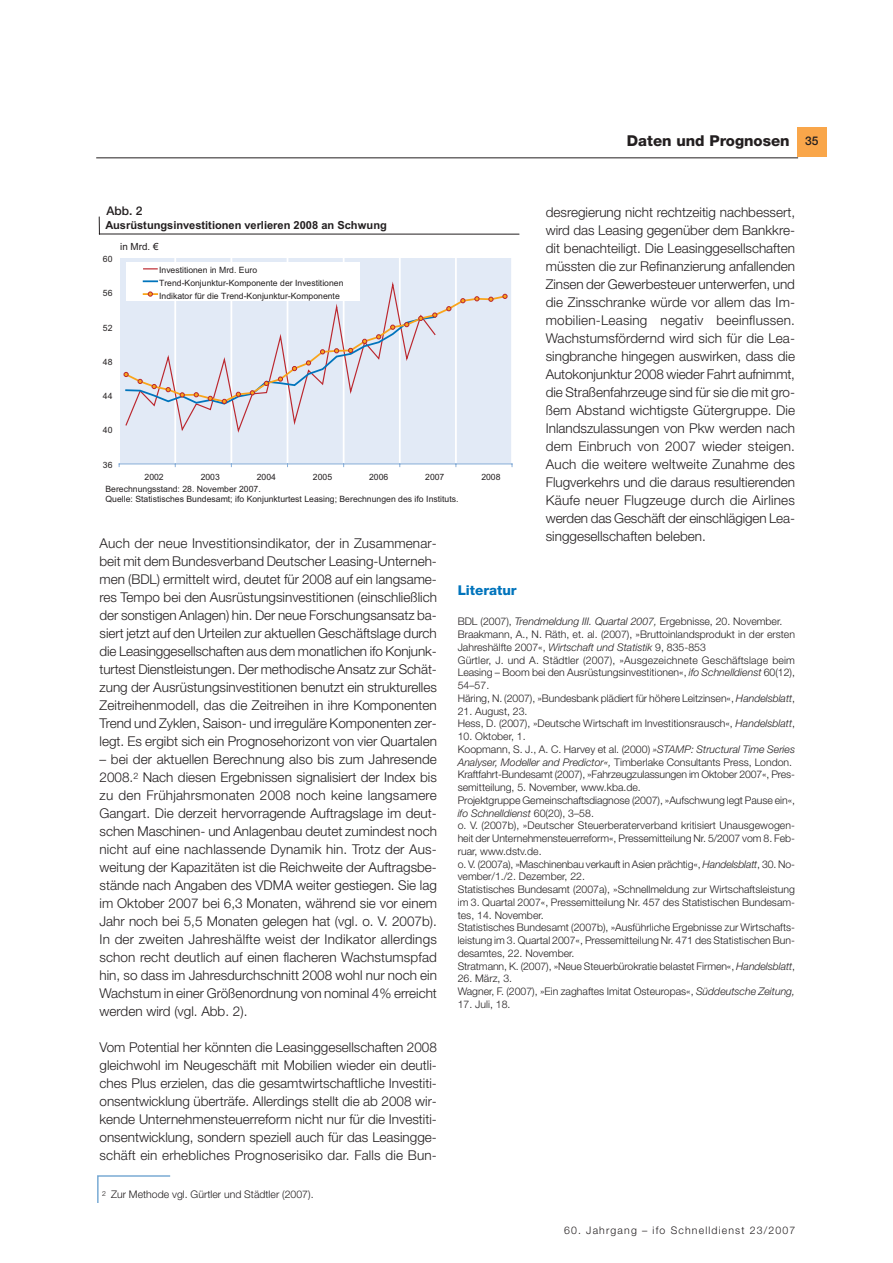
<style>
.page{position:relative;width:893px;height:1263px;background:#fff}
.page>*{position:absolute;margin:0;border:0;box-sizing:border-box;transform-origin:0 0}
.t1{font:800 15px "Helvetica Neue LT Std";color:#231f20}
.t2{font:300 13.5px/18px "Helvetica Neue LT Std";color:#231f20;text-align:justify}
.t3{font:800 13.5px "Helvetica Neue LT Std";color:#0074bc}
.t4{font:500 12px "Helvetica Neue LT Std";color:#231f20}
.t5{font:700 11.1px "Arial";color:#231f20}
.t6{font:300 10.5px/12.8px "Helvetica Neue LT Std";color:#231f20}
.t7{font:300 10.5px "Helvetica Neue LT Std";letter-spacing:.11em;color:#231f20}
.t8{font:9.9px "Arial";color:#231f20}
.t9{font:8.7px/12.8px "Arial";color:#231f20}
.s1{font-style:italic}
</style>
<div class="page">
<hr style="left:96px;top:157px;width:702px;height:1px;background:#231f20">
<div style="left:796px;top:128px;width:30px;height:29px;background:#f9a64a"></div>
<svg style="left:98px;top:217px;width:422px;height:251px"></svg>
<svg style="left:99px;top:217px;width:1px;height:17px"></svg>
<hr style="left:99px;top:234px;width:420px;height:1px;background:#231f20">
<svg style="left:97px;top:1175px;width:74px;height:28px"></svg>
<p class="t1" style="left:627px;top:135px;width:164px">Daten und Prognosen</p>
<p class="t4" style="left:805px;top:136px;width:15px">35</p>
<p class="t4" style="left:106px;top:206px;width:38px">Abb. 2</p>
<p class="t2" style="left:545px;top:204px;width:251px">desregierung nicht rechtzeitig nachbessert, wird das Leasing gegenüber dem Bankkre&shy;dit benachteiligt. Die Leasinggesellschaften müssten die zur Refinanzierung anfallenden Zinsen der Gewerbesteuer unterwerfen, und die Zinsschranke würde vor allem das Im&shy;mobilien-Leasing negativ beeinflussen.<br>Wachstumsfördernd wird sich für die Lea&shy;singbranche hingegen auswirken, dass die Autokonjunktur 2008 wieder Fahrt aufnimmt, die Straßenfahrzeuge sind für sie die mit gro&shy;ßem Abstand wichtigste Gütergruppe. Die Inlandszulassungen von Pkw werden nach dem Einbruch von 2007 wieder steigen.<br>Auch die weitere weltweite Zunahme des Flugverkehrs und die daraus resultierenden Käufe neuer Flugzeuge durch die Airlines werden das Geschäft der einschlägigen Lea&shy;singgesellschaften beleben.</p>
<p class="t5" style="left:105px;top:221px;width:283px">Ausrüstungsinvestitionen verlieren 2008 an Schwung</p>
<p class="t8" style="left:120px;top:243px;width:40px">in Mrd. €</p>
<p class="t9" style="left:103px;top:254px;width:11px">60</p>
<p class="t9" style="left:159px;top:264px;width:186px">Investitionen in Mrd. Euro<br>Trend-Konjunktur-Komponente der Investitionen<br>Indikator für die Trend-Konjunktur-Komponente</p>
<p class="t9" style="left:103px;top:288px;width:11px">56</p>
<p class="t9" style="left:103px;top:322px;width:11px">52</p>
<p class="t9" style="left:103px;top:356px;width:11px">48</p>
<p class="t9" style="left:103px;top:391px;width:11px">44</p>
<p class="t9" style="left:103px;top:425px;width:11px">40</p>
<p class="t9" style="left:103px;top:459px;width:11px">36</p>
<p class="t9" style="left:145px;top:472px;width:21px">2002</p>
<p class="t9" style="left:201px;top:472px;width:21px">2003</p>
<p class="t9" style="left:257px;top:472px;width:21px">2004</p>
<p class="t9" style="left:313px;top:472px;width:21px">2005</p>
<p class="t9" style="left:369px;top:472px;width:21px">2006</p>
<p class="t9" style="left:425px;top:472px;width:21px">2007</p>
<p class="t9" style="left:481px;top:472px;width:21px">2008</p>
<p class="t9" style="left:105px;top:484px;width:354px;line-height:10.6px">Berechnungsstand: 28. November 2007.<br>Quelle: Statistisches Bundesamt; ifo Konjunkturtest Leasing; Berechnungen des ifo Instituts.</p>
<p class="t2" style="left:100px;top:536px;width:339px">Auch der neue Investitionsindikator, der in Zusammenar&shy;beit mit dem Bundesverband Deutscher Leasing-Unterneh&shy;men (BDL) ermittelt wird, deutet für 2008 auf ein langsame&shy;res Tempo bei den Ausrüstungsinvestitionen (einschließlich der sonstigen Anlagen) hin. Der neue Forschungsansatz ba&shy;siert jetzt auf den Urteilen zur aktuellen Geschäftslage durch die Leasinggesellschaften aus dem monatlichen ifo Konjunk&shy;turtest Dienstleistungen. Der methodische Ansatz zur Schät&shy;zung der Ausrüstungsinvestitionen benutzt ein strukturelles Zeitreihenmodell, das die Zeitreihen in ihre Komponenten Trend und Zyklen, Saison- und irreguläre Komponenten zer&shy;legt. Es ergibt sich ein Prognosehorizont von vier Quartalen</p>
<p class="t2" style="left:100px;top:752px;width:339px">– bei der aktuellen Berechnung also bis zum Jahresende 2008.<sup>2</sup> Nach diesen Ergebnissen signalisiert der Index bis zu den Frühjahrsmonaten 2008 noch keine langsamere Gangart. Die derzeit hervorragende Auftragslage im deut&shy;schen Maschinen- und Anlagenbau deutet zumindest noch nicht auf eine nachlassende Dynamik hin. Trotz der Aus&shy;weitung der Kapazitäten ist die Reichweite der Auftragsbe&shy;stände nach Angaben des VDMA weiter gestiegen. Sie lag im Oktober 2007 bei 6,3 Monaten, während sie vor einem Jahr noch bei 5,5 Monaten gelegen hat (vgl. o. V. 2007b).<br>In der zweiten Jahreshälfte weist der Indikator allerdings schon recht deutlich auf einen flacheren Wachstumspfad hin, so dass im Jahresdurchschnitt 2008 wohl nur noch ein Wachstum in einer Größenordnung von nominal 4% erreicht werden wird (vgl. Abb. 2).</p>
<p class="t2" style="left:100px;top:1040px;width:339px">Vom Potential her könnten die Leasinggesellschaften 2008 gleichwohl im Neugeschäft mit Mobilien wieder ein deutli&shy;ches Plus erzielen, das die gesamtwirtschaftliche Investiti&shy;onsentwicklung überträfe. Allerdings stellt die ab 2008 wir&shy;kende Unternehmensteuerreform nicht nur für die Investiti&shy;onsentwicklung, sondern speziell auch für das Leasingge&shy;schäft ein erhebliches Prognoserisiko dar. Falls die Bun-</p>
<p class="t3" style="left:457px;top:585px;width:60px">Literatur</p>
<p class="t6" style="left:457px;top:616px;width:339px">BDL (2007), <span class="s1">Trendmeldung III. Quartal 2007,</span> Ergebnisse, 20. November.<br>Braakmann, A., N. Räth, et. al. (2007), »Bruttoinlandsprodukt in der ersten Jahreshälfte 2007«, <span class="s1">Wirtschaft und Statistik</span> 9, 835-853<br>Gürtler, J. und A. Städtler (2007), »Ausgezeichnete Geschäftslage beim Leasing – Boom bei den Ausrüstungsinvestitionen«, <span class="s1">ifo Schnelldienst</span> 60(12), 54–57.<br>Häring, N. (2007), »Bundesbank plädiert für höhere Leitzinsen«, <span class="s1">Handelsblatt</span>,</p>
<p class="t6" style="left:457px;top:706px;width:339px">21. August, 23.<br>Hess, D. (2007), »Deutsche Wirtschaft im Investitionsrausch«, <span class="s1">Handelsblatt</span>,</p>
<p class="t6" style="left:457px;top:731px;width:339px">10. Oktober, 1.<br>Koopmann, S. J., A. C. Harvey et al. (2000) <span class="s1">»STAMP: Structural Time Series Analyser, Modeller and Predictor«,</span> Timberlake Consultants Press, London.<br>Kraftfahrt-Bundesamt (2007), »Fahrzeugzulassungen im Oktober 2007«, Pres&shy;semitteilung, 5. November, www.kba.de.<br>Projektgruppe Gemeinschaftsdiagnose (2007), »Aufschwung legt Pause ein«, <span class="s1">ifo Schnelldienst</span> 60(20), 3–58.<br>o. V. (2007b), »Deutscher Steuerberaterverband kritisiert Unausgewogen&shy;heit der Unternehmensteuerreform«, Pressemitteilung Nr. 5/2007 vom 8. Feb&shy;ruar, www.dstv.de.<br>o. V. (2007a), »Maschinenbau verkauft in Asien prächtig«, <span class="s1">Handelsblatt</span>, 30. No&shy;vember/1./2. Dezember, 22.<br>Statistisches Bundesamt (2007a), »Schnellmeldung zur Wirtschaftsleistung im 3. Quartal 2007«, Pressemitteilung Nr. 457 des Statistischen Bundesam&shy;tes, 14. November.<br>Statistisches Bundesamt (2007b), »Ausführliche Ergebnisse zur Wirtschafts&shy;leistung im 3. Quartal 2007«, Pressemitteilung Nr. 471 des Statistischen Bun&shy;desamtes, 22. November.<br>Stratmann, K. (2007), »Neue Steuerbürokratie belastet Firmen«, <span class="s1">Handelsblatt</span>,</p>
<p class="t6" style="left:457px;top:973px;width:339px">26. März, 3.<br>Wagner, F. (2007), »Ein zaghaftes Imitat Osteuropas«, <span class="s1">Süddeutsche Zeitung,</span></p>
<p class="t6" style="left:457px;top:999px;width:54px">17. Juli, 18.</p>
<p class="t6" style="left:102px;top:1189px;width:213px"><sup>2</sup> Zur Methode vgl. Gürtler und Städtler (2007).</p>
<p class="t7" style="left:564px;top:1227px;width:233px">60. Jahrgang – ifo Schnelldienst 23/2007</p>
</div>
